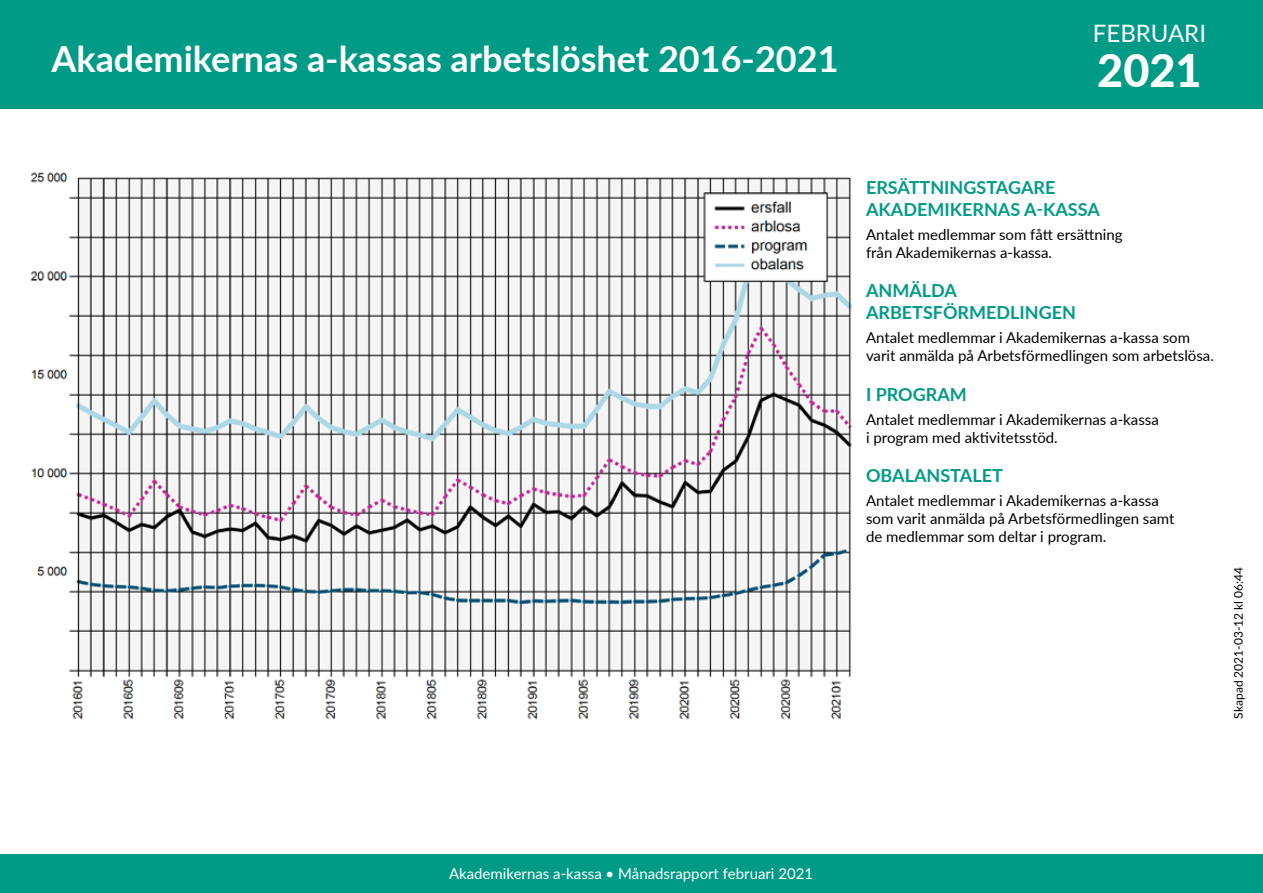
<style>
.page{position:relative;width:1263px;height:893px;background:#fff}
.page>*{position:absolute;margin:0;border:0;box-sizing:border-box;transform-origin:0 0}
.t1{font:900 45px "Lato";color:#fff}
.t2{font:700 36px "Lato";color:#fff}
.t3{font:24px "Lato";color:#fff}
.t4{font:700 18px/21.6px "Lato";color:#009b87}
.t5{font:15px/18px "Lato";color:#000}
.t6{font:15px "Lato";color:#fff}
.t7{font:12px "Lato";color:#000}
</style>
<div class="page">
<img style="left:30px;top:172px;width:823px;height:548px">
<div style="left:0;top:855px;width:1263px;height:38px;background:#009b87"></div>
<div style="left:0;top:0;width:1263px;height:108px;background:#009b87"></div>
<h2 class="t2" style="left:51px;top:32px;width:788px">Akademikernas a-kassas arbetslöshet 2016-2021</h2>
<h3 class="t3" style="left:1093px;top:16px;width:115px">FEBRUARI</h3>
<h1 class="t1" style="left:1097px;top:37px;width:106px">2021</h1>
<p class="t4" style="left:866px;top:176px;width:235px">ERSÄTTNINGSTAGARE<br>AKADEMIKERNAS A-KASSA</p>
<p class="t5" style="left:866px;top:225px;width:258px">Antalet medlemmar som fått ersättning från Akademikernas a-kassa.</p>
<p class="t4" style="left:866px;top:279px;width:211px">ANMÄLDA<br>ARBETSFÖRMEDLINGEN</p>
<p class="t5" style="left:866px;top:328px;width:349px">Antalet medlemmar i Akademikernas a-kassa som varit anmälda på Arbetsförmedlingen som arbetslösa.</p>
<p class="t4" style="left:866px;top:382px;width:102px">I PROGRAM</p>
<p class="t5" style="left:866px;top:409px;width:294px">Antalet medlemmar i Akademikernas a-kassa i program med aktivitetsstöd.</p>
<p class="t4" style="left:866px;top:464px;width:138px">OBALANSTALET</p>
<p class="t5" style="left:866px;top:491px;width:310px">Antalet medlemmar i Akademikernas a-kassa som varit anmälda på Arbetsförmedlingen samt de medlemmar som deltar i program.</p>
<p class="t7" style="left:1230px;top:719px;width:153px;rotate:-90deg">Skapad 2021-03-12 kl 06:44</p>
<p class="t6" style="left:449px;top:863px;width:366px">Akademikernas a-kassa • Månadsrapport februari 2021</p>
</div>
